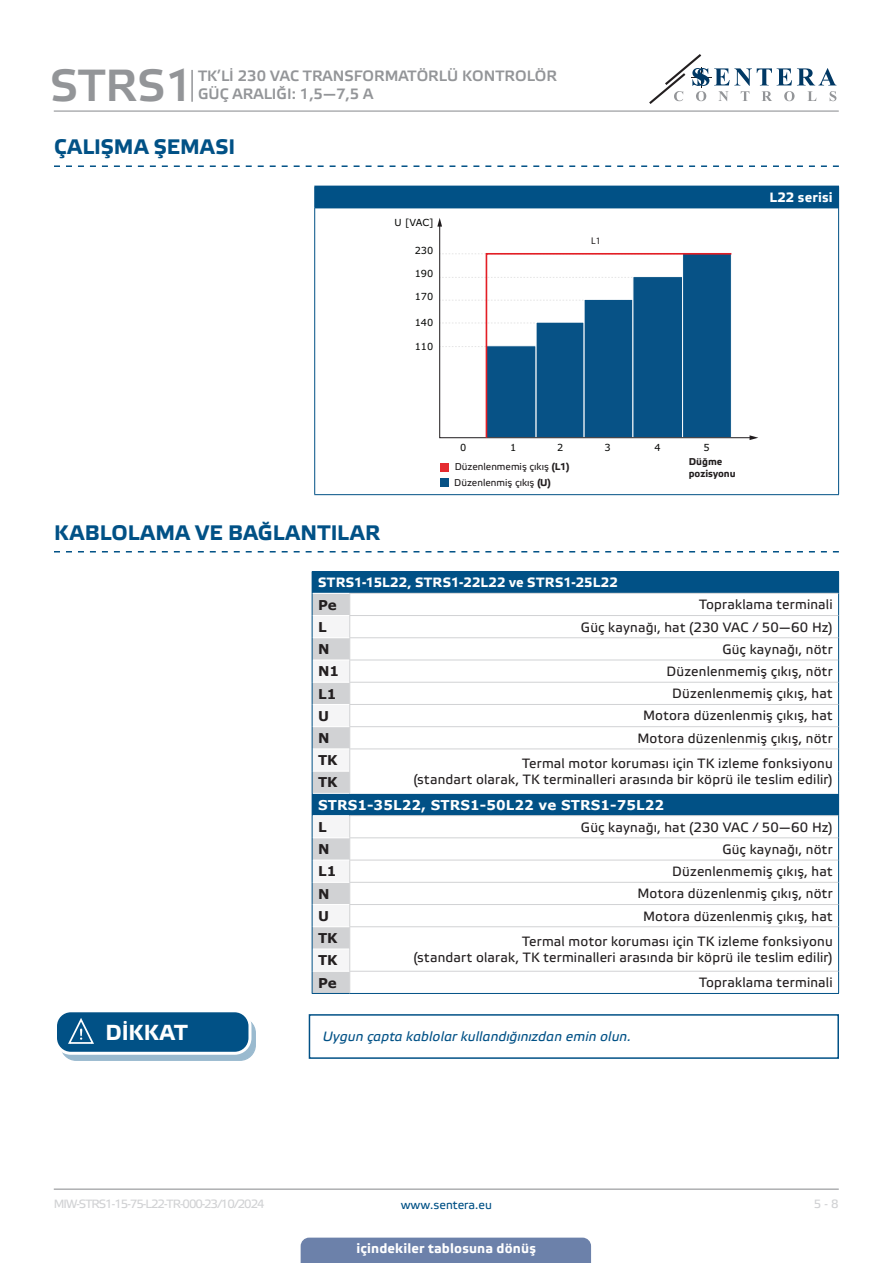
<style>
.page{position:relative;width:893px;height:1263px;background:#fff}
.page>*{position:absolute;margin:0;border:0;box-sizing:border-box;transform-origin:0 0}
.t1{font:45px "Etelka Medium Pro";color:#939598}
.t2{font:700 21.75px "Etelka Text Pro";letter-spacing:-.005em;color:#fff}
.t3{font:700 21px "Etelka Text Pro";letter-spacing:.015em;color:#015186}
.t4{font:15px/18px "Etelka Medium Pro";color:#939598}
.table_text{font:13.5px "Etelka Text Pro";letter-spacing:.015em;color:#231f20}
.table_text-2{font:700 13.5px "Etelka Text Pro";letter-spacing:.01em;color:#fff}
.attention{font:italic 13.5px "Etelka Text Pro";letter-spacing:.01em;color:#015186}
.lees_left{font:700 13.5px "Verdana";letter-spacing:.005em;color:#fff}
.Body_text{font:700 13.5px "Verdana";color:#231f20}
.Table_main_heading{font:700 13.5px "Etelka Text Pro";letter-spacing:.015em;color:#fff}
.t5{font:12px "Etelka Text Pro";letter-spacing:-.08em;color:#d1d2d4}
.t6{font:12px "Etelka Text Pro";color:#015186}
.diagram_text{font:9.9px "Etelka Text Pro";color:#231f20}
.t7{font:700 9.9px/11.9px "Etelka Text Pro";color:#231f20}
.t8{font:9.75px "Verdana";color:#040503}
.t9{font:9.75px "Myriad Pro";color:#211d1e}
.s1{font-weight:700}
</style>
<div class="page">
<hr style="left:54px;top:111px;width:785px;height:1px;background:#939598">
<hr style="left:54px;top:1188px;width:785px;height:2px;background:#939598">
<svg style="left:649px;top:54px;width:187px;height:50px"></svg>
<div style="left:301px;top:1237px;width:290px;height:26px;background:#6c81aa"></div>
<hr style="left:191px;top:70px;width:2px;height:32px;background:#939598">
<svg style="left:54px;top:165px;width:785px;height:2px"></svg>
<svg style="left:54px;top:551px;width:785px;height:1px"></svg>
<div style="left:315px;top:186px;width:524px;height:22px;background:#015186"></div>
<svg style="left:314px;top:186px;width:1px;height:22px"></svg>
<hr style="left:314px;top:208px;width:1px;height:286px;background:#015186">
<hr style="left:838px;top:208px;width:1px;height:286px;background:#015186">
<hr style="left:314px;top:494px;width:525px;height:1px;background:#015186">
<svg style="left:439px;top:227px;width:311px;height:211px"></svg>
<svg style="left:750px;top:435px;width:8px;height:5px"></svg>
<svg style="left:437px;top:218px;width:5px;height:9px"></svg>
<svg style="left:485px;top:252px;width:248px;height:187px"></svg>
<div style="left:440px;top:478px;width:9px;height:9px;background:#075286"></div>
<div style="left:440px;top:463px;width:9px;height:9px;background:#e52b30"></div>
<div style="left:312px;top:572px;width:527px;height:21px;background:#015186"></div>
<svg style="left:350px;top:616px;width:488px;height:377px"></svg>
<div style="left:312px;top:793px;width:527px;height:23px;background:#015186"></div>
<hr style="left:350px;top:793px;width:488px;height:1px;background:#fff">
<hr style="left:312px;top:571px;width:38px;height:1px;background:#015186">
<hr style="left:350px;top:571px;width:489px;height:1px;background:#015186">
<svg style="left:838px;top:593px;width:1px;height:400px"></svg>
<hr style="left:312px;top:993px;width:38px;height:1px;background:#015186">
<hr style="left:350px;top:993px;width:489px;height:1px;background:#015186">
<hr style="left:349px;top:615px;width:489px;height:1px;background:#d1d2d4">
<hr style="left:349px;top:637px;width:489px;height:1px;background:#d1d2d4">
<hr style="left:349px;top:660px;width:489px;height:1px;background:#d1d2d4">
<hr style="left:349px;top:682px;width:489px;height:1px;background:#d1d2d4">
<hr style="left:349px;top:704px;width:489px;height:1px;background:#d1d2d4">
<hr style="left:349px;top:726px;width:489px;height:1px;background:#d1d2d4">
<hr style="left:349px;top:748px;width:489px;height:1px;background:#d1d2d4">
<hr style="left:349px;top:837px;width:489px;height:1px;background:#d1d2d4">
<hr style="left:349px;top:860px;width:489px;height:1px;background:#d1d2d4">
<hr style="left:349px;top:882px;width:489px;height:1px;background:#d1d2d4">
<hr style="left:349px;top:904px;width:489px;height:1px;background:#d1d2d4">
<hr style="left:349px;top:926px;width:489px;height:1px;background:#d1d2d4">
<hr style="left:349px;top:971px;width:489px;height:1px;background:#d1d2d4">
<hr style="left:349px;top:815px;width:489px;height:1px;background:#d1d2d4">
<hr style="left:349px;top:593px;width:489px;height:1px;background:#d1d2d4">
<svg style="left:312px;top:592px;width:38px;height:401px"></svg>
<div style="left:61px;top:1018px;width:194px;height:42px;background:#9abacf;border-radius:15px"></div>
<div style="left:60px;top:1017px;width:196px;height:44px;border:1px solid #015186;border-radius:15px"></div>
<div style="left:56px;top:1011px;width:194px;height:42px;background:#015186;border-radius:15px"></div>
<div style="left:54px;top:1009px;width:197px;height:46px;border:3px solid #fff;border-radius:15px"></div>
<svg style="left:67px;top:1018px;width:38px;height:36px"></svg>
<div style="left:309px;top:1014px;width:530px;height:45px;border:2px solid #015186"></div>
<h1 class="t1" style="left:50px;top:61px;width:145px">STRS1</h1>
<p class="t4" style="left:198px;top:67px;width:360px">TK’LI 230 VAC TRANSFORMATÖRLÜ KONTROLÖR<br>GÜÇ ARALIĞI: 1,5—7,5 A</p>
<p class="t3" style="left:54px;top:135px;width:183px">ÇALIŞMA ŞEMASI</p>
<p class="t8" style="left:394px;top:216px;width:41px">U [VAC]</p>
<p class="t8" style="left:415px;top:244px;width:20px">230</p>
<p class="t8" style="left:415px;top:267px;width:20px">190</p>
<p class="t8" style="left:415px;top:290px;width:20px">170</p>
<p class="t8" style="left:415px;top:316px;width:20px">140</p>
<p class="t8" style="left:415px;top:340px;width:20px">110</p>
<p class="t9" style="left:591px;top:235px;width:11px">L1</p>
<p class="Table_main_heading" style="left:769px;top:190px;width:65px">L22 serisi</p>
<p class="t8" style="left:460px;top:440px;width:8px">0</p>
<p class="t8" style="left:510px;top:440px;width:8px">1</p>
<p class="t8" style="left:557px;top:440px;width:8px">2</p>
<p class="t8" style="left:605px;top:440px;width:8px">3</p>
<p class="t8" style="left:654px;top:440px;width:8px">4</p>
<p class="t8" style="left:704px;top:440px;width:8px">5</p>
<p class="diagram_text" style="left:455px;top:462px;width:116px">Düzenlenmemiş çıkış <span class="s1">(L1)</span></p>
<p class="diagram_text" style="left:454px;top:477px;width:98px">Düzenlenmiş çıkış <span class="s1">(U)</span></p>
<p class="t7" style="left:689px;top:456px;width:49px">Düğme pozisyonu</p>
<p class="t3" style="left:54px;top:521px;width:328px">KABLOLAMA VE BAĞLANTILAR</p>
<p class="table_text-2" style="left:318px;top:575px;width:301px">STRS1-15L22, STRS1-22L22 ve STRS1-25L22</p>
<p class="Body_text" style="left:318px;top:595px;width:20px">Pe</p>
<p class="table_text" style="left:699px;top:597px;width:135px">Topraklama terminali</p>
<p class="Body_text" style="left:318px;top:617px;width:10px">L</p>
<p class="table_text" style="left:581px;top:620px;width:253px">Güç kaynağı, hat (230 VAC / 50—60 Hz)</p>
<p class="Body_text" style="left:318px;top:639px;width:13px">N</p>
<p class="table_text" style="left:722px;top:642px;width:112px">Güç kaynağı, nötr</p>
<p class="Body_text" style="left:318px;top:662px;width:23px">N1</p>
<p class="table_text" style="left:666px;top:664px;width:168px">Düzenlenmemiş çıkış, nötr</p>
<p class="Body_text" style="left:318px;top:684px;width:20px">L1</p>
<p class="table_text" style="left:672px;top:686px;width:162px">Düzenlenmemiş çıkış, hat</p>
<p class="Body_text" style="left:318px;top:706px;width:12px">U</p>
<p class="table_text" style="left:643px;top:708px;width:191px">Motora düzenlenmiş çıkış, hat</p>
<p class="Body_text" style="left:318px;top:728px;width:13px">N</p>
<p class="table_text" style="left:637px;top:731px;width:197px">Motora düzenlenmiş çıkış, nötr</p>
<p class="Body_text" style="left:318px;top:751px;width:21px">TK</p>
<p class="table_text" style="left:522px;top:756px;width:312px">Termal motor koruması için TK izleme fonksiyonu</p>
<p class="Body_text" style="left:318px;top:773px;width:21px">TK</p>
<p class="table_text" style="left:413px;top:772px;width:421px">(standart olarak, TK terminalleri arasında bir köprü ile teslim edilir)</p>
<p class="lees_left" style="left:318px;top:795px;width:348px">STRS1-35L22, STRS1-50L22 ve STRS1-75L22</p>
<p class="Body_text" style="left:318px;top:817px;width:10px">L</p>
<p class="table_text" style="left:581px;top:820px;width:253px">Güç kaynağı, hat (230 VAC / 50—60 Hz)</p>
<p class="Body_text" style="left:318px;top:840px;width:13px">N</p>
<p class="table_text" style="left:722px;top:842px;width:112px">Güç kaynağı, nötr</p>
<p class="Body_text" style="left:318px;top:862px;width:20px">L1</p>
<p class="table_text" style="left:672px;top:864px;width:162px">Düzenlenmemiş çıkış, hat</p>
<p class="Body_text" style="left:318px;top:884px;width:13px">N</p>
<p class="table_text" style="left:637px;top:886px;width:197px">Motora düzenlenmiş çıkış, nötr</p>
<p class="Body_text" style="left:318px;top:906px;width:12px">U</p>
<p class="table_text" style="left:643px;top:909px;width:191px">Motora düzenlenmiş çıkış, hat</p>
<p class="Body_text" style="left:318px;top:928px;width:21px">TK</p>
<p class="table_text" style="left:522px;top:934px;width:312px">Termal motor koruması için TK izleme fonksiyonu</p>
<p class="Body_text" style="left:318px;top:951px;width:21px">TK</p>
<p class="table_text" style="left:413px;top:950px;width:421px">(standart olarak, TK terminalleri arasında bir köprü ile teslim edilir)</p>
<p class="Body_text" style="left:318px;top:973px;width:20px">Pe</p>
<p class="table_text" style="left:699px;top:975px;width:135px">Topraklama terminali</p>
<p class="t2" style="left:105px;top:1020px;width:84px">DİKKAT</p>
<p class="attention" style="left:323px;top:1029px;width:310px">Uygun çapta kablolar kullandığınızdan emin olun.</p>
<p class="t5" style="left:54px;top:1197px;width:212px">MIW-STRS1-15-75-L22-TR-000 - 23 / 10 / 2024</p>
<p class="t6" style="left:401px;top:1198px;width:93px">www.sentera.eu</p>
<p class="t5" style="left:814px;top:1197px;width:27px">5 - 8</p>
<p class="table_text-2" style="left:357px;top:1240px;width:181px">içindekiler tablosuna dönüş</p>
</div>
